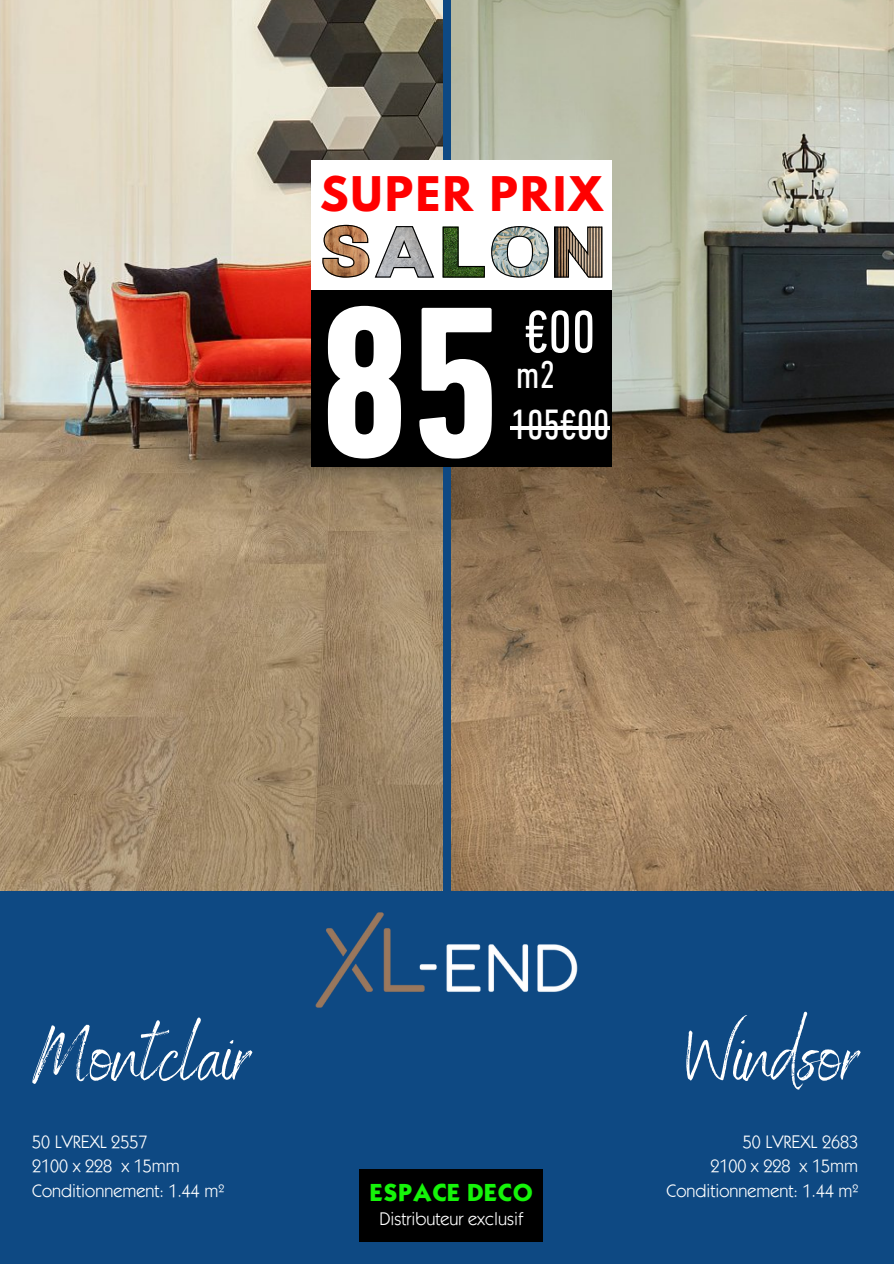
<style>
.page{position:relative;width:894px;height:1264px;background:#fff}
.page>*{position:absolute;margin:0;border:0;box-sizing:border-box;transform-origin:0 0}
.t1{font:700 condensed 218.7px "DIN Next LT Pro";color:#fff}
.t2{font:78px "Benedict";color:#fff}
.t3{font:condensed 61.05px "DIN Next LT Pro";color:#fff}
.t4{font:condensed 42.75px "DIN Next LT Pro";color:#fff}
.t5{font:700 42.3px "League Spartan";letter-spacing:.06em;color:#f00}
.t6{font:condensed 39.75px "DIN Next LT Pro";color:#fff}
.t7{font:700 21px "Kabel";color:#15f409}
.t8{font:18px/24.8px "ITC Kabel Std";color:#fff}
</style>
<div class="page">
<div style="left:0;top:0;width:893px;height:1263px;background:#0e4983"></div>
<img style="left:0;top:0;width:442px;height:890px">
<img style="left:451px;top:0;width:442px;height:890px">
<img style="left:289px;top:890px;width:314px;height:118px">
<div style="left:360px;top:1168px;width:182px;height:72px;background:#000"></div>
<div style="left:311px;top:288px;width:300px;height:179px;background:#000"></div>
<div style="left:311px;top:160px;width:300px;height:130px;background:#fff"></div>
<svg style="left:442px;top:227px;width:42px;height:50px"></svg>
<svg style="left:491px;top:226px;width:57px;height:51px"></svg>
<svg style="left:554px;top:227px;width:48px;height:50px"></svg>
<svg style="left:322px;top:225px;width:112px;height:52px"></svg>
<hr style="left:510px;top:426px;width:99px;height:4px;background:#fff">
<h3 class="t5" style="left:320px;top:173px;width:284px">SUPER PRIX</h3>
<h1 class="t1" style="left:319px;top:292px;width:183px">85</h1>
<h3 class="t3" style="left:524px;top:306px;width:72px">€00</h3>
<h3 class="t6" style="left:516px;top:358px;width:40px">m2</h3>
<h3 class="t4" style="left:510px;top:407px;width:100px">105€00</h3>
<h2 class="t2" style="left:32px;top:1005px;width:219px">Montclair</h2>
<p class="t8" style="left:32px;top:1131px;width:193px">50 LVREXL 2557<br>2100 x 228 x 15mm<br>Conditionnement: 1.44 m²</p>
<p class="t7" style="left:369px;top:1177px;width:165px">ESPACE DECO</p>
<p class="t8" style="left:379px;top:1208px;width:145px">Distributeur exclusif</p>
<h2 class="t2" style="left:686px;top:1005px;width:173px">Windsor</h2>
<p class="t8" style="left:666px;top:1131px;width:193px;text-align:right">50 LVREXL 2683<br>2100 x 228 x 15mm<br>Conditionnement: 1.44 m²</p>
</div>
